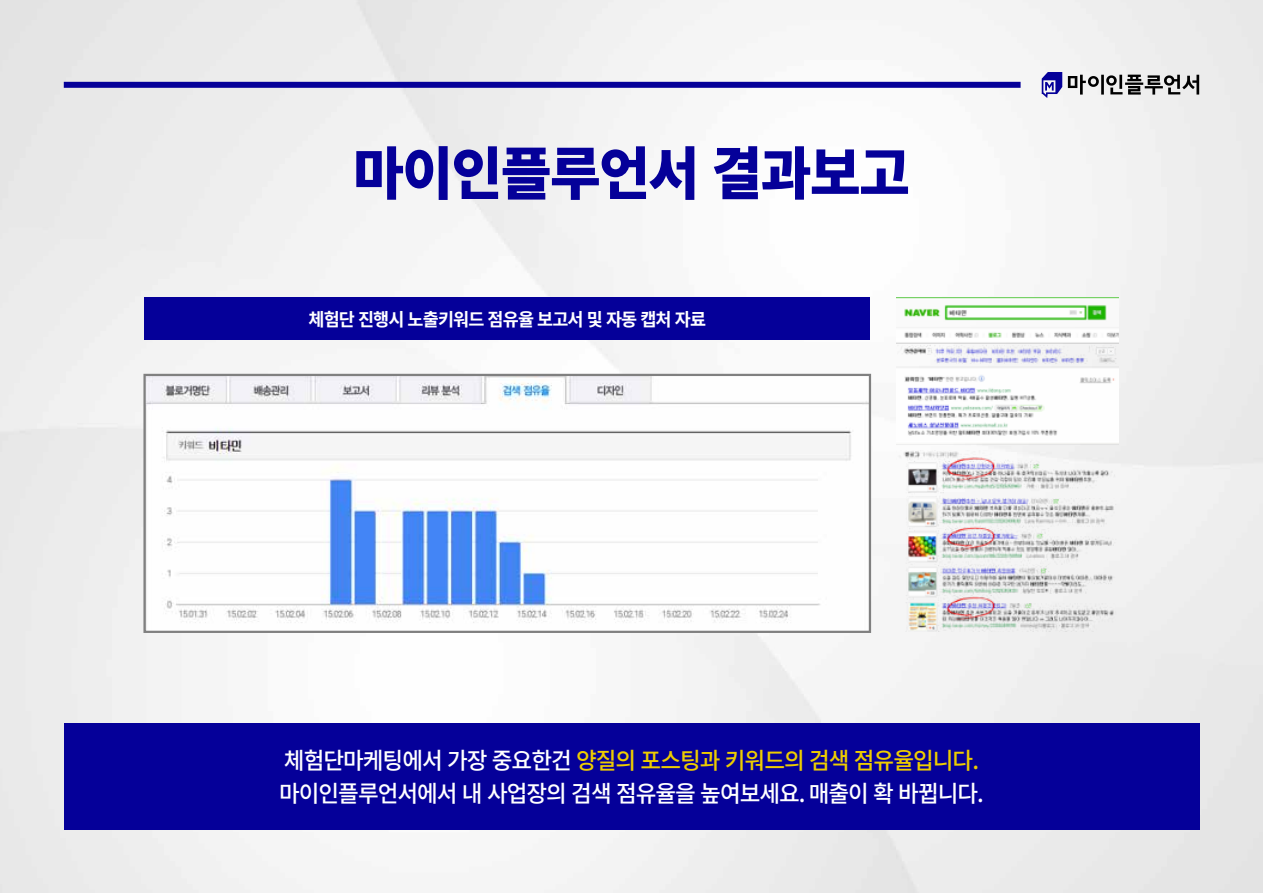
<style>
.page{position:relative;width:1263px;height:893px;background:#fff}
.page>*{position:absolute;margin:0;border:0;box-sizing:border-box;transform-origin:0 0}
.t1{font:900 57px "Noto Sans CJ Kkr";letter-spacing:-.03em;color:#050099}
.t2{font:500 23.25px/33px "Noto Sans CJ Kkr";letter-spacing:-.045em;color:#fff}
.t3{font:700 18px "Noto Sans CJ Kkr";letter-spacing:-.05em;color:#fff}
.s1{color:#eecd00}
</style>
<div class="page">
<img style="left:0;top:0;width:1263px;height:893px">
<div style="left:64px;top:82px;width:956px;height:6px;background:#050099"></div>
<svg style="left:1042px;top:72px;width:20px;height:26px"></svg>
<svg style="left:1068px;top:75px;width:131px;height:20px"></svg>
<div style="left:64px;top:723px;width:1135px;height:106px;background:#050099"></div>
<div style="left:145px;top:298px;width:725px;height:42px;background:#050099"></div>
<img style="left:146px;top:377px;width:722px;height:253px">
<div style="left:143px;top:374px;width:728px;height:259px;border:2px solid #808080"></div>
<img style="left:897px;top:298px;width:221px;height:334px">
<h1 class="t1" style="left:353px;top:141px;width:558px">마이인플루언서 결과보고</h1>
<p class="t3" style="left:308px;top:309px;width:399px">체험단 진행시 노출키워드 점유율 보고서 및 자동 캡처 자료</p>
<p class="t2" style="left:279px;top:744px;width:706px">체험단마케팅에서 가장 중요한건 <span class="s1">양질의 포스팅과 키워드의 검색 점유율입니다. </span>마이인플루언서에서 내 사업장의 검색 점유율을 높여보세요. 매출이 확 바뀝니다.</p>
</div>
